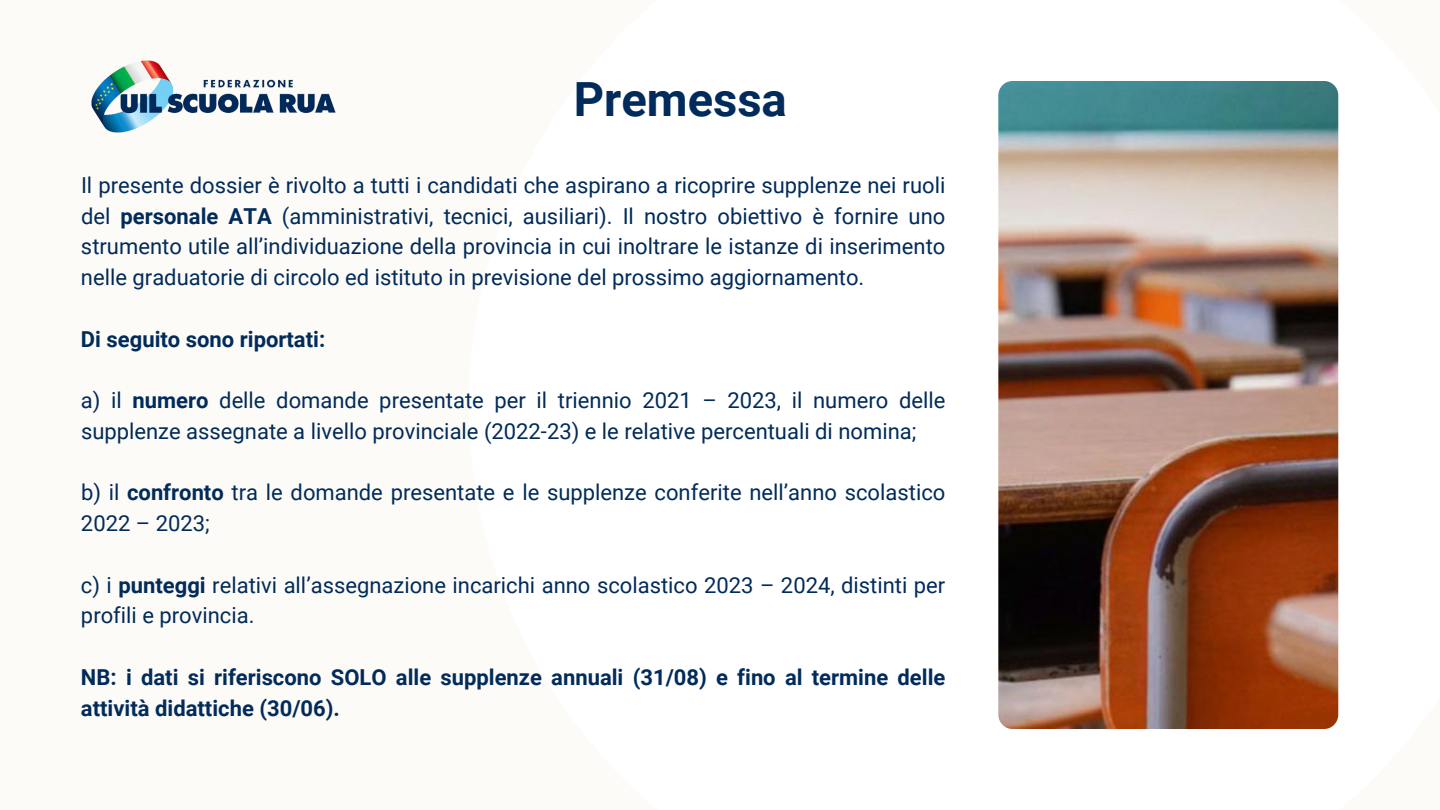
<style>
.page{position:relative;width:1440px;height:810px;background:#fff}
.page>*{position:absolute;margin:0;border:0;box-sizing:border-box;transform-origin:0 0}
.t1{font:700 47.1px "Roboto";color:#012b5a}
.t2{font:22px/30.8px "Roboto";color:#012b5a}
.t3{font:700 22px/30.8px "Roboto";color:#012b5a}
.s1{font-weight:700}
</style>
<div class="page">
<img style="left:998px;top:81px;width:340px;height:648px;border-radius:14px">
<img style="left:91px;top:60px;width:245px;height:73px">
<h1 class="t1" style="left:574px;top:66px;width:215px">Premessa</h1>
<p class="t2" style="left:81px;top:169px;width:866px;text-align:justify">Il presente dossier è rivolto a tutti i candidati che aspirano a ricoprire supplenze nei ruoli del <span class="s1">personale ATA</span> (amministrativi, tecnici, ausiliari). Il nostro obiettivo è fornire uno strumento utile all’individuazione della provincia in cui inoltrare le istanze di inserimento nelle graduatorie di circolo ed istituto in previsione del prossimo aggiornamento.</p>
<p class="t3" style="left:81px;top:323px;width:246px">Di seguito sono riportati:</p>
<p class="t2" style="left:81px;top:384px;width:866px">a) il <span class="s1">numero</span> delle domande presentate per il triennio 2021 – 2023, il numero delle supplenze assegnate a livello provinciale (2022-23) e le relative percentuali di nomina;</p>
<p class="t2" style="left:81px;top:476px;width:866px">b) il <span class="s1">confronto</span> tra le domande presentate e le supplenze conferite nell’anno scolastico<br>2022 – 2023;</p>
<p class="t2" style="left:81px;top:569px;width:866px">c) i <span class="s1">punteggi</span> relativi all’assegnazione incarichi anno scolastico 2023 – 2024, distinti per profili e provincia.</p>
<p class="t3" style="left:81px;top:661px;width:866px">NB: i dati si riferiscono SOLO alle supplenze annuali (31/08) e fino al termine delle attività didattiche (30/06).</p>
</div>
